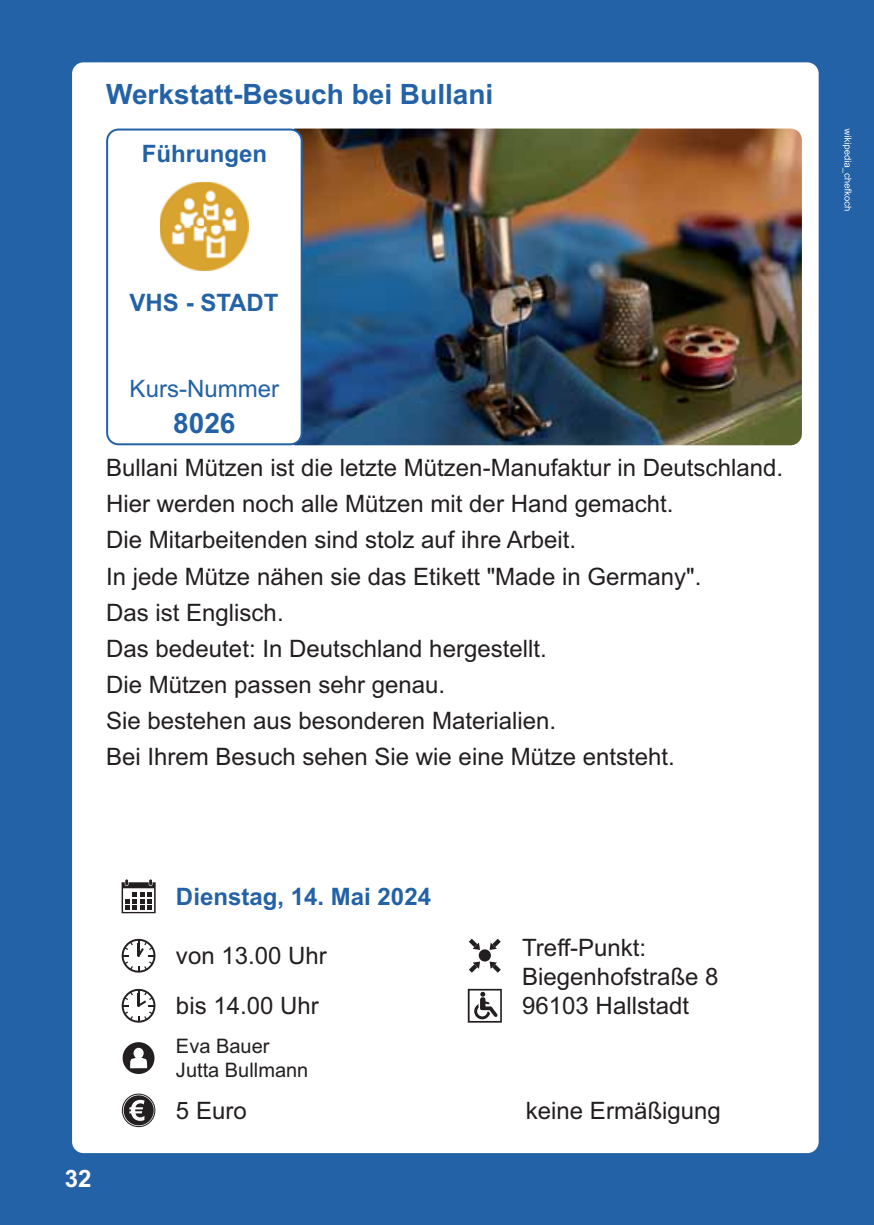
<style>
.page{position:relative;width:874px;height:1225px;background:#fff}
.page>*{position:absolute;margin:0;border:0;box-sizing:border-box;transform-origin:0 0}
.t1{font:700 28px "Arial";color:#2362a7}
.t2{font:24px/36px "Arial";color:#231f20}
.t3{font:700 24px "Arial";color:#2362a7}
.t4{font:24px "Arial";color:#2362a7}
.t5{font:700 24px "Arial";color:#fff}
.t6{font:20px/24px "Arial";color:#231f20}
</style>
<div class="page">
<div style="left:0;top:0;width:873px;height:1224px;background:#2362a7"></div>
<div style="left:72px;top:62px;width:746px;height:1091px;background:#fff;border-radius:11px"></div>
<img style="left:302px;top:129px;width:499px;height:316px">
<svg style="left:106px;top:129px;width:196px;height:316px"></svg>
<img style="left:160px;top:182px;width:88px;height:88px">
<svg style="left:121px;top:879px;width:34px;height:34px"></svg>
<svg style="left:121px;top:938px;width:34px;height:34px"></svg>
<div style="left:478px;top:949px;width:12px;height:12px;background:#231f20;border-radius:50%"></div>
<svg style="left:469px;top:938px;width:11px;height:12px"></svg>
<svg style="left:489px;top:938px;width:11px;height:12px"></svg>
<svg style="left:469px;top:961px;width:11px;height:11px"></svg>
<svg style="left:489px;top:961px;width:11px;height:11px"></svg>
<svg style="left:121px;top:988px;width:35px;height:35px"></svg>
<svg style="left:467px;top:989px;width:34px;height:33px"></svg>
<svg style="left:122px;top:1042px;width:33px;height:32px"></svg>
<svg style="left:124px;top:1095px;width:30px;height:30px"></svg>
<div style="left:122px;top:1093px;width:33px;height:34px;border:1px solid #231f20;border-radius:50%"></div>
<svg style="left:842px;top:128px;width:9px;height:83px"></svg>
<p class="t1" style="left:106px;top:84px;width:388px">Werkstatt-Besuch bei Bullani</p>
<p class="t3" style="left:142px;top:145px;width:127px">Führungen</p>
<p class="t3" style="left:129px;top:294px;width:150px">VHS - STADT</p>
<p class="t4" style="left:130px;top:379px;width:151px">Kurs-Nummer</p>
<p class="t1" style="left:173px;top:413px;width:64px">8026</p>
<p class="t2" style="left:106px;top:452px;width:678px">Bullani Mützen ist die letzte Mützen-Manufaktur in Deutschland.<br>Hier werden noch alle Mützen mit der Hand gemacht.<br>Die Mitarbeitenden sind stolz auf ihre Arbeit.<br>In jede Mütze nähen sie das Etikett "Made in Germany".<br>Das ist Englisch.<br>Das bedeutet: In Deutschland hergestellt.<br>Die Mützen passen sehr genau.<br>Sie bestehen aus besonderen Materialien.<br>Bei Ihrem Besuch sehen Sie wie eine Mütze entsteht.</p>
<p class="t5" style="left:65px;top:1169px;width:28px">32</p>
<p class="t3" style="left:176px;top:888px;width:256px">Dienstag, 14. Mai 2024</p>
<p class="t2" style="left:176px;top:940px;width:152px">von 13.00 Uhr</p>
<p class="t2" style="left:522px;top:935px;width:198px;line-height:28.8px">Treff-Punkt:<br>Biegenhofstraße 8</p>
<p class="t2" style="left:176px;top:990px;width:144px">bis 14.00 Uhr</p>
<p class="t2" style="left:522px;top:989px;width:168px">96103 Hallstadt</p>
<p class="t6" style="left:176px;top:1036px;width:134px">Eva Bauer<br>Jutta Bullmann</p>
<p class="t2" style="left:176px;top:1095px;width:72px">5 Euro</p>
<p class="t2" style="left:525px;top:1095px;width:196px">keine Ermäßigung</p>
</div>
